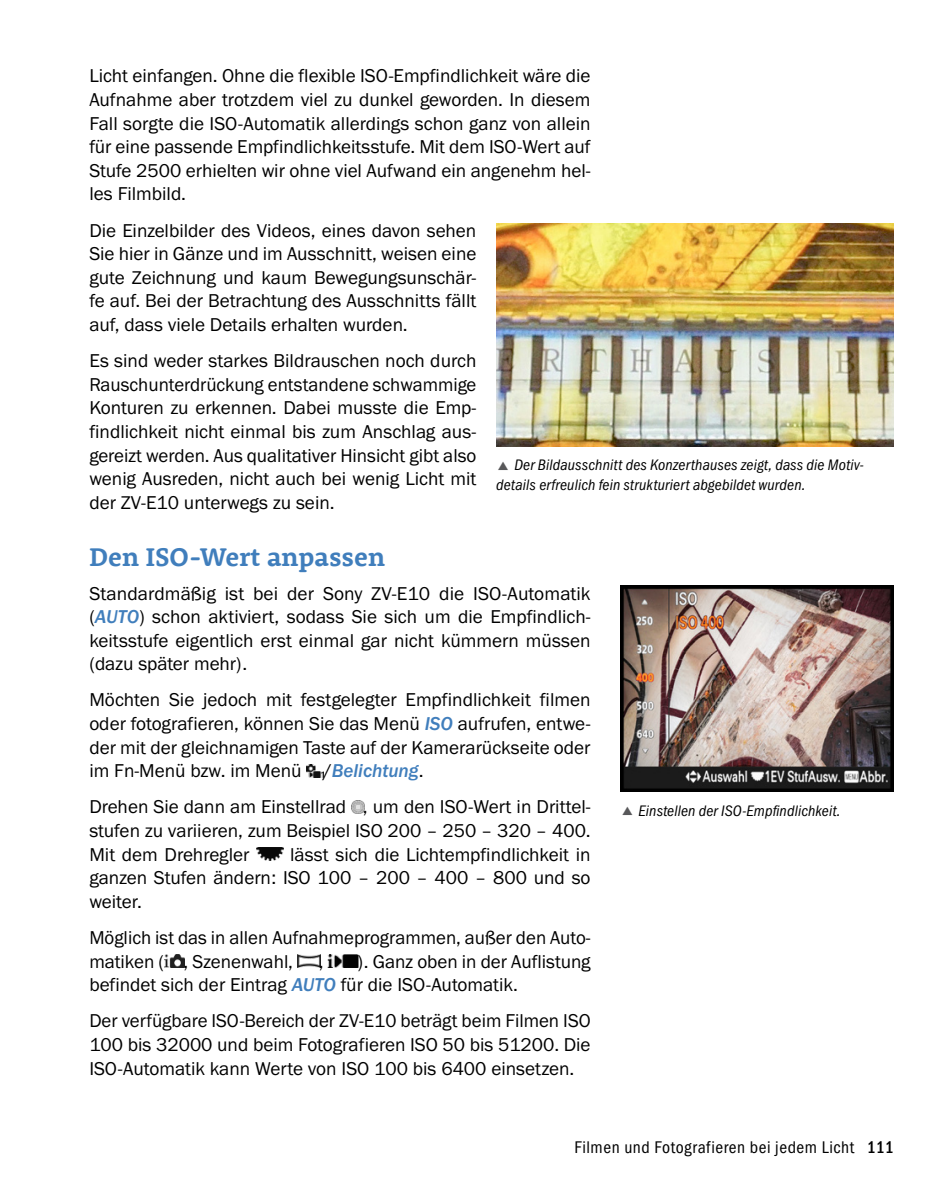
<style>
.page{position:relative;width:943px;height:1191px;background:#fff}
.page>*{position:absolute;margin:0;border:0;box-sizing:border-box;transform-origin:0 0}
._9_head_3{font:700 26.25px "Rooney";color:#407ebc}
._4_Standard{font:19.25px/23.6px "Franklin Gothic URW Boo";color:#000;text-align:justify}
.t1{font:17.5px "Franklin Gothic URW Cond";letter-spacing:.03em;color:#000}
.t2{font:15.75px/19.2px "Franklin Gothic URW Con Boo Ita";letter-spacing:.01em;color:#000}
.s1{font-family:"Franklin Gothic URW Med Ita";color:#407ebc}
.s2{font-weight:500}
</style>
<div class="page">
<img style="left:306px;top:764px;width:17px;height:13px">
<svg style="left:351px;top:800px;width:13px;height:13px"></svg>
<img style="left:256px;top:847px;width:27px;height:13px">
<img style="left:164px;top:954px;width:21px;height:13px">
<img style="left:297px;top:954px;width:23px;height:13px">
<img style="left:328px;top:954px;width:30px;height:13px">
<img style="left:496px;top:223px;width:397px;height:223px">
<img style="left:620px;top:585px;width:273px;height:206px">
<p class="_4_Standard" style="left:89px;top:64px;width:503px">Licht einfangen. Ohne die flexible ISO-Empfindlichkeit wäre die Aufnahme aber trotzdem viel zu dunkel geworden. In diesem Fall sorgte die ISO-Automatik allerdings schon ganz von allein für eine passende Empfindlichkeitsstufe. Mit dem ISO-Wert auf Stufe 2500 erhielten wir ohne viel Aufwand ein angenehm hel&shy;les Filmbild.</p>
<p class="_4_Standard" style="left:89px;top:218px;width:388px">Die Einzelbilder des Videos, eines davon sehen Sie hier in Gänze und im Ausschnitt, weisen eine gute Zeichnung und kaum Bewegungsunschär&shy;fe auf. Bei der Betrachtung des Ausschnitts fällt auf, dass viele Details erhalten wurden.</p>
<p class="_4_Standard" style="left:89px;top:348px;width:388px">Es sind weder starkes Bildrauschen noch durch Rauschunterdrückung entstandene schwammige Konturen zu erkennen. Dabei musste die Emp&shy;findlichkeit nicht einmal bis zum Anschlag aus&shy;gereizt werden. Aus qualitativer Hinsicht gibt also wenig Ausreden, nicht auch bei wenig Licht mit der ZV-E10 unterwegs zu sein.</p>
<p class="_9_head_3" style="left:89px;top:540px;width:297px">Den ISO-Wert anpassen</p>
<p class="_4_Standard" style="left:89px;top:581px;width:503px">Standardmäßig ist bei der Sony ZV-E10 die ISO-Automatik (<span class="s1">AUTO</span>) schon aktiviert, sodass Sie sich um die Empfindlich&shy;keitsstufe eigentlich erst einmal gar nicht kümmern müssen (dazu später mehr).</p>
<p class="_4_Standard" style="left:89px;top:688px;width:503px">Möchten Sie jedoch mit festgelegter Empfindlichkeit filmen oder fotografieren, können Sie das Menü <span class="s1">ISO</span> aufrufen, entwe&shy;der mit der gleichnamigen Taste auf der Kamerarückseite oder im Fn-Menü bzw. im Menü /<span class="s1">Belichtung</span>.</p>
<p class="_4_Standard" style="left:89px;top:795px;width:503px">Drehen Sie dann am Einstellrad , um den ISO-Wert in Drittel&shy;stufen zu variieren, zum Beispiel ISO 200 – 250 – 320 – 400.<br>Mit dem Drehregler</p>
<p class="t2" style="left:496px;top:456px;width:368px;text-indent:18px">Der Bildausschnitt des Konzerthauses zeigt, dass die Motiv&shy;details erfreulich fein strukturiert abgebildet wurden.</p>
<p class="t2" style="left:638px;top:801px;width:204px">Einstellen der ISO-Empfindlichkeit.</p>
<p class="_4_Standard" style="left:89px;top:842px;width:503px;text-indent:201px">lässt sich die Lichtempfindlichkeit in ganzen Stufen ändern: ISO 100 – 200 – 400 – 800 und so weiter.</p>
<p class="_4_Standard" style="left:89px;top:925px;width:503px">Möglich ist das in allen Aufnahmeprogrammen, außer den Auto&shy;matiken ( , Szenenwahl,</p>
<p class="_4_Standard" style="left:89px;top:949px;width:503px;text-indent:268px">). Ganz oben in der Auflistung befindet sich der Eintrag <span class="s1">AUTO</span> für die ISO-Automatik.</p>
<p class="_4_Standard" style="left:89px;top:1008px;width:503px">Der verfügbare ISO-Bereich der ZV-E10 beträgt beim Filmen ISO 100 bis 32000 und beim Fotografieren ISO 50 bis 51200. Die ISO-Automatik kann Werte von ISO 100 bis 6400 einsetzen.</p>
<p class="_4_Standard" style="left:319px;top:949px;width:6px">,</p>
<p class="t1" style="left:574px;top:1134px;width:321px">Filmen und Fotografieren bei jedem Licht <span class="s2">111</span></p>
</div>
